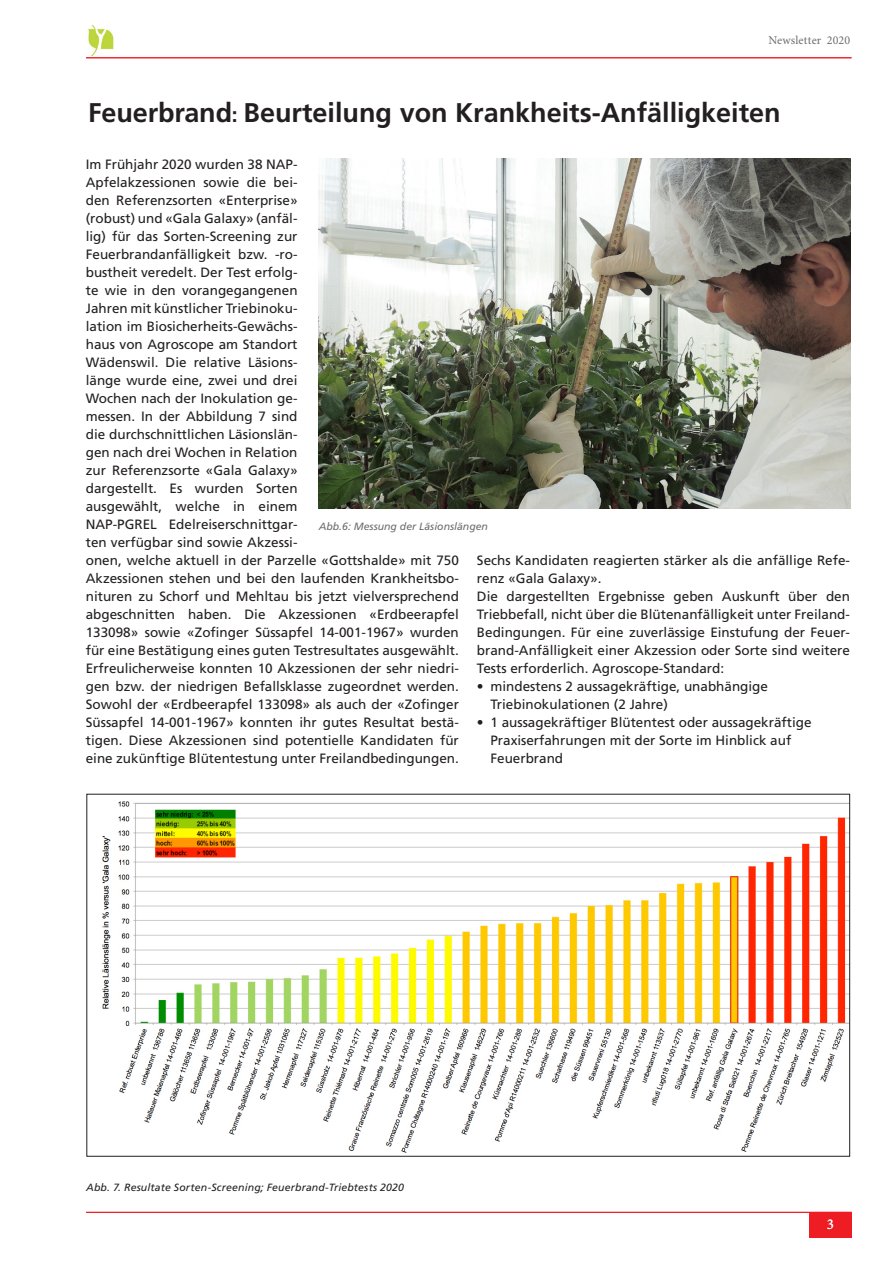
<style>
.page{position:relative;width:893px;height:1263px;background:#fff}
.page>*{position:absolute;margin:0;border:0;box-sizing:border-box;transform-origin:0 0}
.t1{font:700 27px "Frutiger LT";color:#231f20}
.t2{font:15px "Minion Pro";color:#fff}
.t3{font:13.5px/18px "Frutiger LT";color:#231f20}
.Kopf_Fusszeile_links{font:12px "Minion Pro";letter-spacing:.015em;color:#6c6d70}
.Lauftext__Blocksatz{font:italic 10.5px "Frutiger LT";letter-spacing:.02em;color:#231f20}
.Bildlegend{font:italic 10.5px "Frutiger LT";color:#6c6d70}
.s1{font-size:21px}
</style>
<div class="page">
<hr style="left:86px;top:1212px;width:765px;height:1px;background:#ee1d23">
<div style="left:809px;top:1212px;width:42px;height:25px;background:#ee1d23"></div>
<hr style="left:86px;top:57px;width:765px;height:1px;background:#ee1d23">
<img style="left:88px;top:25px;width:26px;height:31px">
<img style="left:102px;top:801px;width:746px;height:352px">
<img style="left:319px;top:158px;width:531px;height:350px">
<p class="Kopf_Fusszeile_links" style="left:768px;top:32px;width:84px">Newsletter 2020</p>
<p class="t1" style="left:88px;top:97px;width:694px">Feuerbrand<span class="s1">:</span> Beurteilung von Krankheits-Anfälligkeiten</p>
<p class="t3" style="left:86px;top:155px;width:375px">Im Frühjahr 2020 wurden 38 NAP-<br>Apfelakzessionen sowie die bei-<br>den Referenzsorten «Enterprise»<br>(robust) und «Gala Galaxy» (anfäl-<br>lig) für das Sorten-Screening zur<br>Feuerbrandanfälligkeit bzw. -ro-<br>bustheit veredelt. Der Test erfolg-<br>te wie in den vorangegangenen<br>Jahren mit künstlicher Triebinoku-<br>lation im Biosicherheits-Gewächs-<br>haus von Agroscope am Standort<br>Wädenswil. Die relative Läsions-<br>länge wurde eine, zwei und drei<br>Wochen nach der Inokulation ge-<br>messen. In der Abbildung 7 sind<br>die durchschnittlichen Läsionslän-<br>gen nach drei Wochen in Relation<br>zur Referenzsorte «Gala Galaxy»<br>dargestellt. Es wurden Sorten<br>ausgewählt, welche in einem<br>NAP-PGREL Edelreiserschnittgar-<br>ten verfügbar sind sowie Akzessi-<br>onen, welche aktuell in der Parzelle «Gottshalde» mit 750<br>Akzessionen stehen und bei den laufenden Krankheitsbo&shy;nituren zu Schorf und Mehltau bis jetzt vielversprechend abgeschnitten haben. Die Akzessionen «Erdbeerapfel 133098» sowie «Zofinger Süssapfel 14-001-1967» wurden für eine Bestätigung eines guten Testresultates ausgewählt.<br>Erfreulicherweise konnten 10 Akzessionen der sehr niedri&shy;gen bzw. der niedrigen Befallsklasse zugeordnet werden.<br>Sowohl der «Erdbeerapfel 133098» als auch der «Zofinger Süssapfel 14-001-1967» konnten ihr gutes Resultat bestä&shy;tigen. Diese Akzessionen sind potentielle Kandidaten für eine zukünftige Blütentestung unter Freilandbedingungen.</p>
<p class="Bildlegend" style="left:319px;top:520px;width:171px">Abb.6: Messung der Läsionslängen</p>
<p class="t3" style="left:477px;top:551px;width:375px">Sechs Kandidaten reagierten stärker als die anfällige Refe&shy;renz «Gala Galaxy».</p>
<p class="t3" style="left:477px;top:587px;width:375px;text-align:justify">Die dargestellten Ergebnisse geben Auskunft über den Triebbefall, nicht über die Blütenanfälligkeit unter Freiland-Bedingungen. Für eine zuverlässige Einstufung der Feuer&shy;brand-Anfälligkeit einer Akzession oder Sorte sind weitere Tests erforderlich. Agroscope-Standard:</p>
<p class="t3" style="left:490px;top:677px;width:279px;text-indent:-14px">• mindestens 2 aussagekräftige, unabhängige<br>Triebinokulationen (2 Jahre)</p>
<p class="t3" style="left:490px;top:713px;width:323px;text-indent:-14px">• 1 aussagekräftiger Blütentest oder aussagekräftige<br>Praxiserfahrungen mit der Sorte im Hinblick auf<br>Feuerbrand</p>
<p class="Lauftext__Blocksatz" style="left:86px;top:1181px;width:319px">Abb. 7. Resultate Sorten-Screening; Feuerbrand-Triebtests 2020</p>
<p class="t2" style="left:827px;top:1214px;width:9px">3</p>
</div>
